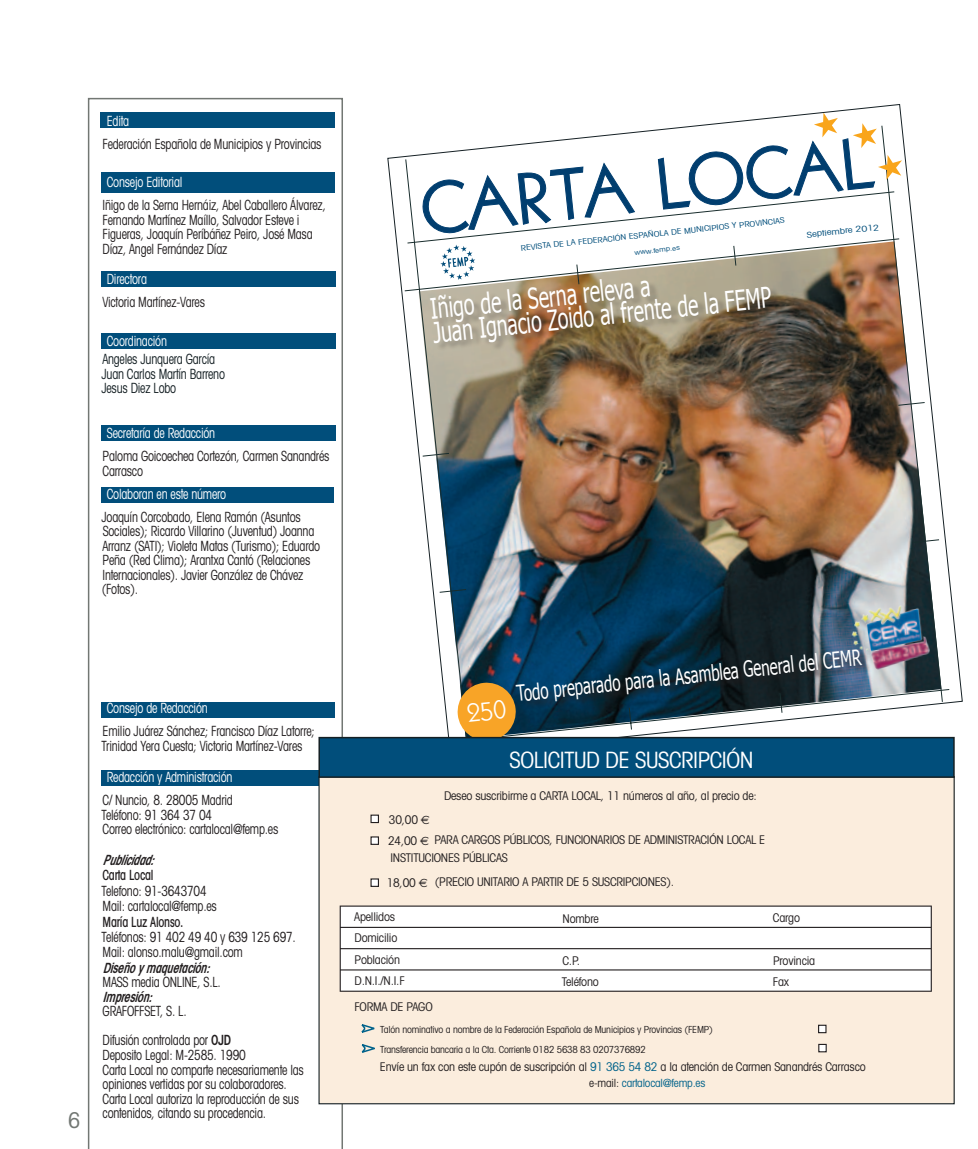
<style>
.page{position:relative;width:978px;height:1149px;background:#fff}
.page>*{position:absolute;margin:0;border:0;box-sizing:border-box;transform-origin:0 0}
.t1{font:28.35px/23.7px "Tahoma";color:#fff;scale:.69 1}
.t2{font:condensed 22.5px "Avant Garde";letter-spacing:-.02em;color:#fff}
.t3{font:21.9px "Tahoma";color:#fff;scale:.69 1}
.t4{font:condensed 21.75px "Avant Garde";color:#727773}
.t5{font:condensed 14.1px/14.5px "Avant Garde";letter-spacing:-.02em;color:#231f20;scale:.85 1}
.t6{font:condensed 14.1px "Avant Garde";letter-spacing:-.02em;color:#fff;scale:.85 1}
.t7{font:condensed 14.1px "Avant Garde";letter-spacing:-.02em;color:#152024;scale:.85 1}
.t8{font:italic 600 condensed 14.1px "Avant Garde";color:#231f20;scale:.85 1}
.t9{font:500 condensed 14.1px "Avant Garde";letter-spacing:-.02em;color:#231f20;scale:.85 1}
.t10{font:condensed 12px "Avant Garde";letter-spacing:-.02em;color:#231f20}
.t11{font:condensed 11.25px "Avant Garde";letter-spacing:-.02em;color:#00628a}
.t12{font:condensed 9.75px "Avant Garde";letter-spacing:-.02em;color:#231f20}
.t13{font:condensed 8.25px "Avant Garde";color:#014e7b;scale:1.3 1}
.t14{font:condensed 7.8px "Avant Garde";color:#014e7b;scale:1.22 1}
.t15{font:condensed 6.6px "Avant Garde";color:#014e7b;scale:1.3 1}
.s1{font-weight:600}
.s2{font-family:"Euro Sans";font-stretch:normal}
.s3{color:#00628a}
.s4{color:#231f20}
</style>
<div class="page">
<svg style="left:88px;top:98px;width:255px;height:1050px"></svg>
<div style="left:101px;top:769px;width:233px;height:16px;background:#014e7b"></div>
<div style="left:102px;top:702px;width:233px;height:15px;background:#014e7b"></div>
<div style="left:101px;top:486px;width:233px;height:16px;background:#014e7b"></div>
<div style="left:101px;top:425px;width:235px;height:16px;background:#014e7b"></div>
<div style="left:101px;top:333px;width:235px;height:15px;background:#014e7b"></div>
<div style="left:101px;top:271px;width:235px;height:15px;background:#014e7b"></div>
<div style="left:101px;top:172px;width:234px;height:21px;background:#014e7b"></div>
<div style="left:101px;top:112px;width:234px;height:16px;background:#014e7b"></div>
<div style="left:319px;top:776px;width:635px;height:327px;background:#fbeddd"></div>
<div style="left:341px;top:906px;width:590px;height:84px;background:#fff"></div>
<hr style="left:340px;top:905px;width:592px;height:1px;background:#231f20">
<hr style="left:340px;top:926px;width:592px;height:1px;background:#231f20">
<hr style="left:340px;top:947px;width:592px;height:1px;background:#231f20">
<hr style="left:340px;top:969px;width:592px;height:1px;background:#231f20">
<svg style="left:340px;top:906px;width:1px;height:84px"></svg>
<svg style="left:931px;top:906px;width:1px;height:84px"></svg>
<hr style="left:340px;top:990px;width:592px;height:1px;background:#231f20">
<div style="left:371px;top:814px;width:7px;height:8px;background:#fff"></div>
<div style="left:370px;top:814px;width:9px;height:8px;border:1px solid #231f20"></div>
<div style="left:371px;top:836px;width:7px;height:8px;background:#fff"></div>
<div style="left:370px;top:836px;width:9px;height:8px;border:1px solid #231f20"></div>
<div style="left:371px;top:878px;width:7px;height:8px;background:#fff"></div>
<div style="left:370px;top:878px;width:9px;height:8px;border:1px solid #231f20"></div>
<div style="left:318px;top:736px;width:637px;height:41px;background:#014e7b;border:2px solid #152024"></div>
<div style="left:819px;top:1024px;width:7px;height:8px;background:#fff"></div>
<div style="left:818px;top:1024px;width:9px;height:8px;border:1px solid #231f20"></div>
<div style="left:819px;top:1044px;width:7px;height:7px;background:#fff"></div>
<div style="left:818px;top:1043px;width:9px;height:8px;border:1px solid #231f20"></div>
<svg style="left:361px;top:1024px;width:14px;height:9px"></svg>
<svg style="left:361px;top:1044px;width:14px;height:9px"></svg>
<img style="left:404px;top:112px;width:539px;height:627px">
<p class="t6" style="left:107px;top:112px;width:28px">Edita</p>
<p class="t5" style="left:103px;top:136px;width:259px">Federación Española de Municipios y Provincias</p>
<p class="t6" style="left:107px;top:173px;width:91px">Consejo Editorial</p>
<p class="t5" style="left:103px;top:198px;width:264px">Iñigo de la Serna Hernáiz, Abel Caballero Álvarez, Fernando Martínez Maíllo, Salvador Esteve i Figueras, Joaquín Períbáñez Peiro, José Masa Díaz, Angel Fernández Díaz</p>
<p class="t6" style="left:107px;top:270px;width:49px">Directora</p>
<p class="t5" style="left:102px;top:294px;width:122px">Victoria Martínez-Vares</p>
<p class="t6" style="left:107px;top:331px;width:72px">Coordinación</p>
<p class="t7" style="left:102px;top:350px;width:134px">Angeles Junquera García</p>
<p class="t7" style="left:101px;top:365px;width:147px">Juan Carlos Martín Barreno</p>
<p class="t7" style="left:101px;top:379px;width:89px">Jesus Diez Lobo</p>
<p class="t6" style="left:107px;top:424px;width:129px">Secretaría de Redacción</p>
<p class="t5" style="left:103px;top:448px;width:268px">Paloma Goicoechea Cortezón, Carmen Sanandrés<br>Carrasco</p>
<p class="t6" style="left:107px;top:484px;width:142px">Colaboran en este número</p>
<p class="t5" style="left:101px;top:509px;width:259px">Joaquín Corcobado, Elena Ramón (Asuntos Sociales); Ricardo Villarino (Juventud) Joanna Arranz (SATI); Violeta Matas (Turismo); Eduardo Peña (Red Clima); Arantxa Cantó (Relaciones Internacionales). Javier González de Chávez (Fotos).</p>
<p class="t4" style="left:68px;top:1105px;width:14px">6</p>
<p class="t6" style="left:107px;top:699px;width:120px">Consejo de Redacción</p>
<p class="t5" style="left:102px;top:723px;width:252px">Emilio Juárez Sánchez; Francisco Díaz Latorre;<br>Trinidad Yera Cuesta; Victoria Martínez-Vares</p>
<p class="t6" style="left:107px;top:768px;width:149px">Redacción y Administración</p>
<p class="t5" style="left:103px;top:792px;width:155px">C/ Nuncio, 8. 28005 Madrid</p>
<p class="t5" style="left:102px;top:806px;width:132px">Teléfono: 91 364 37 04</p>
<p class="t5" style="left:103px;top:821px;width:208px">Correo electrónico: cartalocal@femp.es</p>
<p class="t8" style="left:103px;top:850px;width:69px">Publicidad:</p>
<p class="t9" style="left:103px;top:866px;width:62px">Carta Local</p>
<p class="t5" style="left:102px;top:882px;width:125px">Telefono: 91-3643704</p>
<p class="t5" style="left:103px;top:898px;width:136px">Mail: cartalocal@femp.es</p>
<p class="t9" style="left:103px;top:912px;width:97px">María Luz Alonso.</p>
<p class="t5" style="left:102px;top:928px;width:230px">Teléfonos: 91 402 49 40 y 639 125 697.</p>
<p class="t5" style="left:103px;top:944px;width:167px">Mail: alonso.malu@gmail.com</p>
<p class="t8" style="left:103px;top:958px;width:132px">Diseñoymaquetación:</p>
<p class="t5" style="left:103px;top:974px;width:141px">MASS media ONLINE, S.L.</p>
<p class="t8" style="left:103px;top:987px;width:65px">Impresión:</p>
<p class="t5" style="left:103px;top:1003px;width:100px">GRAFOFFSET, S. L.</p>
<p class="t5" style="left:103px;top:1032px;width:153px">Difusión controlada por <span class="s1">OJD</span></p>
<p class="t5" style="left:103px;top:1046px;width:170px">Deposito Legal: M-2585. 1990</p>
<p class="t5" style="left:103px;top:1061px;width:238px">Carta Local no comparte necesariamente las</p>
<p class="t5" style="left:103px;top:1076px;width:218px">opiniones vertidas por su colaboradores.</p>
<p class="t5" style="left:103px;top:1090px;width:233px">Carta Local autoriza la reproducción de sus</p>
<p class="t5" style="left:103px;top:1105px;width:194px">contenidos, citando su procedencia.</p>
<p class="t14" style="left:520px;top:243px;width:219px;rotate:-6deg">REVISTA DE LA FEDERACIÓN ESPAÑOLA DE MUNICIPIOS Y PROVINCIAS</p>
<p class="t15" style="left:634px;top:248px;width:37px;rotate:-6deg">www.femp.es</p>
<p class="t1" style="left:429px;top:295px;width:495px;rotate:-6deg">Iñigo de la Serna releva a<br>Juan Ignacio Zoido al frente de la FEMP</p>
<p class="t13" style="left:806px;top:229px;width:58px;rotate:-6deg">Septiembre 2012</p>
<p class="t3" style="left:515px;top:678px;width:504px;rotate:-6deg">Todo preparado para la Asamblea General del CEMR</p>
<p class="t2" style="left:510px;top:745px;width:245px">SOLICITUD DE SUSCRIPCIÓN</p>
<p class="t10" style="left:444px;top:787px;width:314px">Deseo suscribirme a CARTA LOCAL, 11 números al año, al precio de:</p>
<p class="t10" style="left:388px;top:832px;width:379px">24,00 <span class="s2">€</span> PARA CARGOS PÚBLICOS, FUNCIONARIOS DE ADMINISTRACIÓN LOCAL E</p>
<p class="t10" style="left:391px;top:850px;width:119px">INSTITUCIONES PÚBLICAS</p>
<p class="t10" style="left:435px;top:874px;width:241px">(PRECIO UNITARIO A PARTIR DE 5 SUSCRIPCIONES).</p>
<p class="t10" style="left:389px;top:812px;width:42px">30,00 <span class="s2">€</span></p>
<p class="t10" style="left:387px;top:875px;width:42px">18,00 <span class="s2">e</span></p>
<p class="t10" style="left:354px;top:909px;width:42px">Apellidos</p>
<p class="t10" style="left:355px;top:930px;width:44px">Domicilio</p>
<p class="t10" style="left:355px;top:951px;width:47px">Población</p>
<p class="t10" style="left:355px;top:972px;width:52px">D.N.I./N.I.F</p>
<p class="t10" style="left:563px;top:910px;width:38px">Nombre</p>
<p class="t10" style="left:563px;top:952px;width:19px">C.P.</p>
<p class="t10" style="left:562px;top:974px;width:39px">Teléfono</p>
<p class="t10" style="left:773px;top:910px;width:29px">Cargo</p>
<p class="t10" style="left:773px;top:952px;width:44px">Provincia</p>
<p class="t10" style="left:773px;top:973px;width:18px">Fax</p>
<p class="t10" style="left:355px;top:998px;width:80px">FORMA DE PAGO</p>
<p class="t12" style="left:380px;top:1023px;width:334px">Talón nominativo a nombre de la Federación Española de Municipios y Provincias (FEMP)</p>
<p class="t12" style="left:380px;top:1043px;width:267px">Transferencia bancaria a la Cta. Corriente 0182 5638 83 0207376892</p>
<p class="t10" style="left:380px;top:1058px;width:487px">Envíe un fax con este cupón de suscripción al <span class="s3">91 365 54 82</span> a la atención de Carmen Sanandrés Carrasco</p>
<p class="t11" style="left:589px;top:1075px;width:118px"><span class="s4">e-mail:</span> cartalocal@femp.es</p>
</div>
